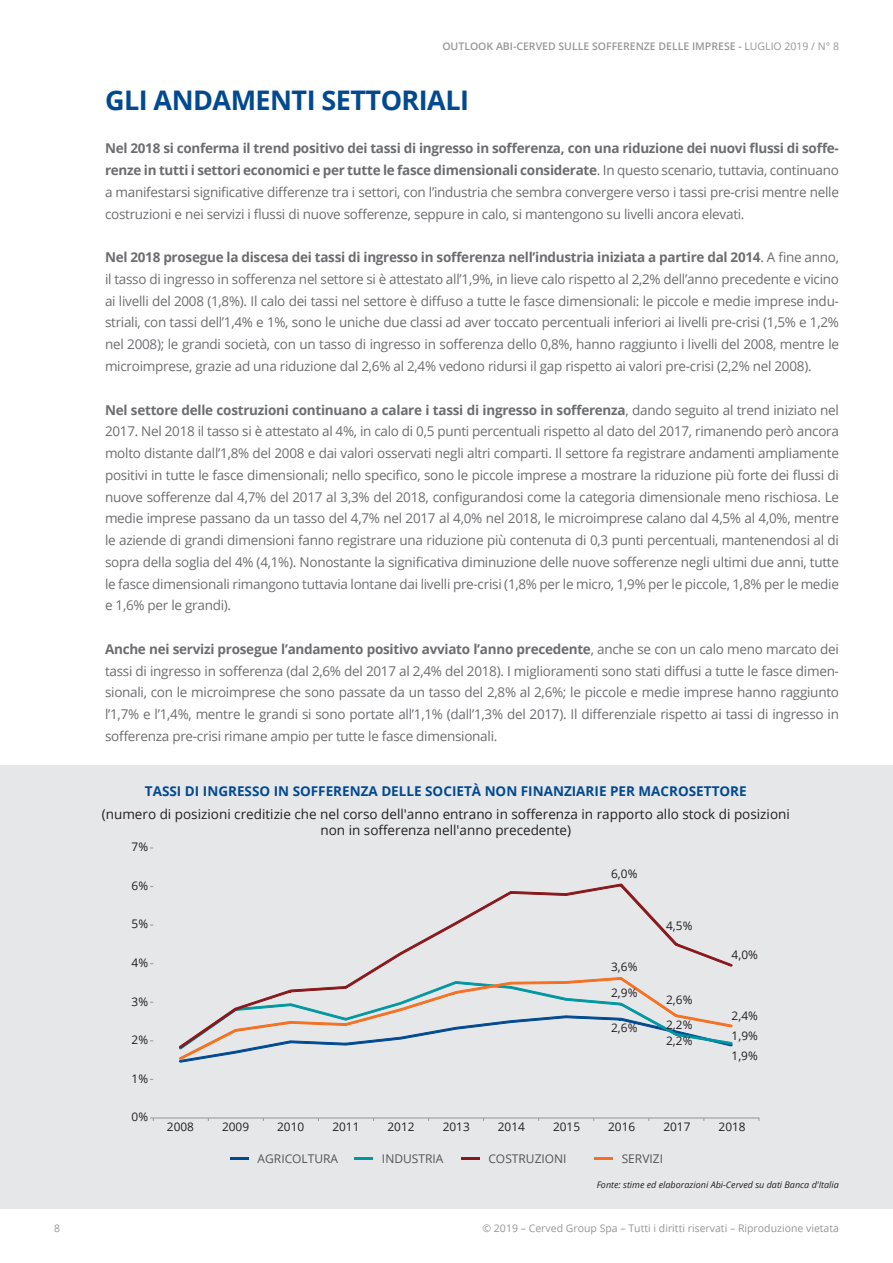
<style>
.page{position:relative;width:893px;height:1263px;background:#fff}
.page>*{position:absolute;margin:0;border:0;box-sizing:border-box;transform-origin:0 0}
.t1{font:700 27px "Open Sans";letter-spacing:-.02em;color:#014990}
.t2{font:13.5px/21.8px "Open Sans";letter-spacing:-.02em;color:#6c6d70;text-align:justify}
.t3{font:13.5px "Open Sans";color:#231f20}
.t4{font:700 13.5px "Open Sans";color:#014990}
.t5{font:12px "Open Sans";color:#525556}
.t6{font:11.85px "Open Sans";color:#231f20}
.t7{font:10.5px "Open Sans";color:#989696}
.t8{font:600 10.5px "Open Sans";color:#989696}
.t9{font:italic 9px "Open Sans";color:#231f20}
.s1{font-weight:400}
.s2{font-weight:700}
</style>
<div class="page">
<div style="left:0;top:765px;width:893px;height:444px;background:#e6e7e9"></div>
<hr style="left:153px;top:1117px;width:606px;height:1px;background:#989a9d">
<svg style="left:150px;top:1117px;width:4px;height:4px"></svg>
<svg style="left:360px;top:884px;width:373px;height:93px"></svg>
<svg style="left:179px;top:977px;width:554px;height:83px"></svg>
<hr style="left:230px;top:1157px;width:19px;height:3px;background:#014990">
<hr style="left:354px;top:1157px;width:19px;height:3px;background:#0097a0">
<hr style="left:461px;top:1157px;width:19px;height:3px;background:#88181b">
<hr style="left:594px;top:1157px;width:19px;height:3px;background:#f37121">
<p class="t8" style="left:442px;top:39px;width:398px">OUTLOOK ABI-CERVED SULLE SOFFERENZE DELLE IMPRESE - <span class="s1">LUGLIO 2019 / N° 8</span></p>
<p class="t1" style="left:105px;top:81px;width:365px">GLI ANDAMENTI SETTORIALI</p>
<p class="t2" style="left:105px;top:137px;width:735px"><span class="s2">Nel 2018 si conferma il trend positivo dei tassi di ingresso in sofferenza, con una riduzione dei nuovi flussi di soffe&shy;renze in tutti i settori economici e per tutte le fasce dimensionali considerate</span>. In questo scenario, tuttavia, continuano a manifestarsi significative differenze tra i settori, con l’industria che sembra convergere verso i tassi pre-crisi mentre nelle costruzioni e nei servizi i flussi di nuove sofferenze, seppure in calo, si mantengono su livelli ancora elevati.</p>
<p class="t2" style="left:105px;top:246px;width:735px"><span class="s2">Nel 2018 prosegue la discesa dei tassi di ingresso in sofferenza nell’industria iniziata a partire dal 2014</span>. A fine anno, il tasso di ingresso in sofferenza nel settore si è attestato all’1,9%, in lieve calo rispetto al 2,2% dell’anno precedente e vicino ai livelli del 2008 (1,8%). Il calo dei tassi nel settore è diffuso a tutte le fasce dimensionali: le piccole e medie imprese indu&shy;striali, con tassi dell’1,4% e 1%, sono le uniche due classi ad aver toccato percentuali inferiori ai livelli pre-crisi (1,5% e 1,2% nel 2008); le grandi società, con un tasso di ingresso in sofferenza dello 0,8%, hanno raggiunto i livelli del 2008, mentre le microimprese, grazie ad una riduzione dal 2,6% al 2,4% vedono ridursi il gap rispetto ai valori pre-crisi (2,2% nel 2008).</p>
<p class="t2" style="left:105px;top:398px;width:735px"><span class="s2">Nel settore delle costruzioni continuano a calare i tassi di ingresso in sofferenza</span>, dando seguito al trend iniziato nel 2017. Nel 2018 il tasso si è attestato al 4%, in calo di 0,5 punti percentuali rispetto al dato del 2017, rimanendo però ancora molto distante dall’1,8% del 2008 e dai valori osservati negli altri comparti. Il settore fa registrare andamenti ampliamente positivi in tutte le fasce dimensionali; nello specifico, sono le piccole imprese a mostrare la riduzione più forte dei flussi di nuove sofferenze dal 4,7% del 2017 al 3,3% del 2018, configurandosi come la categoria dimensionale meno rischiosa. Le medie imprese passano da un tasso del 4,7% nel 2017 al 4,0% nel 2018, le microimprese calano dal 4,5% al 4,0%, mentre le aziende di grandi dimensioni fanno registrare una riduzione più contenuta di 0,3 punti percentuali, mantenendosi al di sopra della soglia del 4% (4,1%). Nonostante la significativa diminuzione delle nuove sofferenze negli ultimi due anni, tutte le fasce dimensionali rimangono tuttavia lontane dai livelli pre-crisi (1,8% per le micro, 1,9% per le piccole, 1,8% per le medie e 1,6% per le grandi).</p>
<p class="t2" style="left:105px;top:638px;width:735px"><span class="s2">Anche nei servizi prosegue l’andamento positivo avviato l’anno precedente</span>, anche se con un calo meno marcato dei tassi di ingresso in sofferenza (dal 2,6% del 2017 al 2,4% del 2018). I miglioramenti sono stati diffusi a tutte le fasce dimen&shy;sionali, con le microimprese che sono passate da un tasso del 2,8% al 2,6%; le piccole e medie imprese hanno raggiunto l’1,7% e l’1,4%, mentre le grandi si sono portate all’1,1% (dall’1,3% del 2017). Il differenziale rispetto ai tassi di ingresso in sofferenza pre-crisi rimane ampio per tutte le fasce dimensionali.</p>
<p class="t4" style="left:145px;top:782px;width:603px">TASSI DI INGRESSO IN SOFFERENZA DELLE SOCIETÀ NON FINANZIARIE PER MACROSETTORE</p>
<p class="t3" style="left:102px;top:805px;width:690px">(numero di posizioni creditizie che nel corso dell'anno entrano in sofferenza in rapporto allo stock di posizioni</p>
<p class="t3" style="left:320px;top:821px;width:252px">non in sofferenza nell'anno precedente)</p>
<p class="t6" style="left:132px;top:839px;width:18px">7%</p>
<p class="t6" style="left:132px;top:877px;width:18px">6%</p>
<p class="t6" style="left:132px;top:916px;width:18px">5%</p>
<p class="t6" style="left:132px;top:954px;width:18px">4%</p>
<p class="t6" style="left:132px;top:993px;width:18px">3%</p>
<p class="t6" style="left:132px;top:1032px;width:18px">2%</p>
<p class="t6" style="left:132px;top:1070px;width:18px">1%</p>
<p class="t6" style="left:132px;top:1109px;width:18px">0%</p>
<p class="t6" style="left:611px;top:865px;width:28px">6,0%</p>
<p class="t6" style="left:611px;top:959px;width:28px">3,6%</p>
<p class="t6" style="left:611px;top:984px;width:28px">2,9%</p>
<p class="t6" style="left:611px;top:1020px;width:28px">2,6%</p>
<p class="t6" style="left:666px;top:917px;width:28px">4,5%</p>
<p class="t6" style="left:666px;top:991px;width:28px">2,6%</p>
<p class="t6" style="left:666px;top:1016px;width:28px">2,2%</p>
<p class="t6" style="left:666px;top:1032px;width:28px">2,2%</p>
<p class="t6" style="left:732px;top:947px;width:28px">4,0%</p>
<p class="t6" style="left:732px;top:1008px;width:28px">2,4%</p>
<p class="t6" style="left:732px;top:1027px;width:28px">1,9%</p>
<p class="t6" style="left:732px;top:1047px;width:28px">1,9%</p>
<p class="t6" style="left:167px;top:1119px;width:29px">2008</p>
<p class="t6" style="left:222px;top:1119px;width:29px">2009</p>
<p class="t6" style="left:277px;top:1119px;width:29px">2010</p>
<p class="t6" style="left:332px;top:1119px;width:29px">2011</p>
<p class="t6" style="left:387px;top:1119px;width:29px">2012</p>
<p class="t6" style="left:443px;top:1119px;width:29px">2013</p>
<p class="t6" style="left:498px;top:1119px;width:29px">2014</p>
<p class="t6" style="left:553px;top:1119px;width:29px">2015</p>
<p class="t6" style="left:608px;top:1119px;width:29px">2016</p>
<p class="t6" style="left:663px;top:1119px;width:29px">2017</p>
<p class="t6" style="left:718px;top:1119px;width:29px">2018</p>
<p class="t5" style="left:258px;top:1150px;width:82px">AGRICOLTURA</p>
<p class="t5" style="left:382px;top:1150px;width:63px">INDUSTRIA</p>
<p class="t5" style="left:488px;top:1150px;width:80px">COSTRUZIONI</p>
<p class="t5" style="left:622px;top:1150px;width:43px">SERVIZI</p>
<p class="t9" style="left:597px;top:1178px;width:244px">Fonte: stime ed elaborazioni Abi-Cerved su dati Banca d'Italia</p>
<p class="t7" style="left:54px;top:1221px;width:8px">8</p>
<p class="t7" style="left:482px;top:1221px;width:358px">© 2019 – Cerved Group Spa – Tutti i diritti riservati – Riproduzione vietata</p>
</div>
